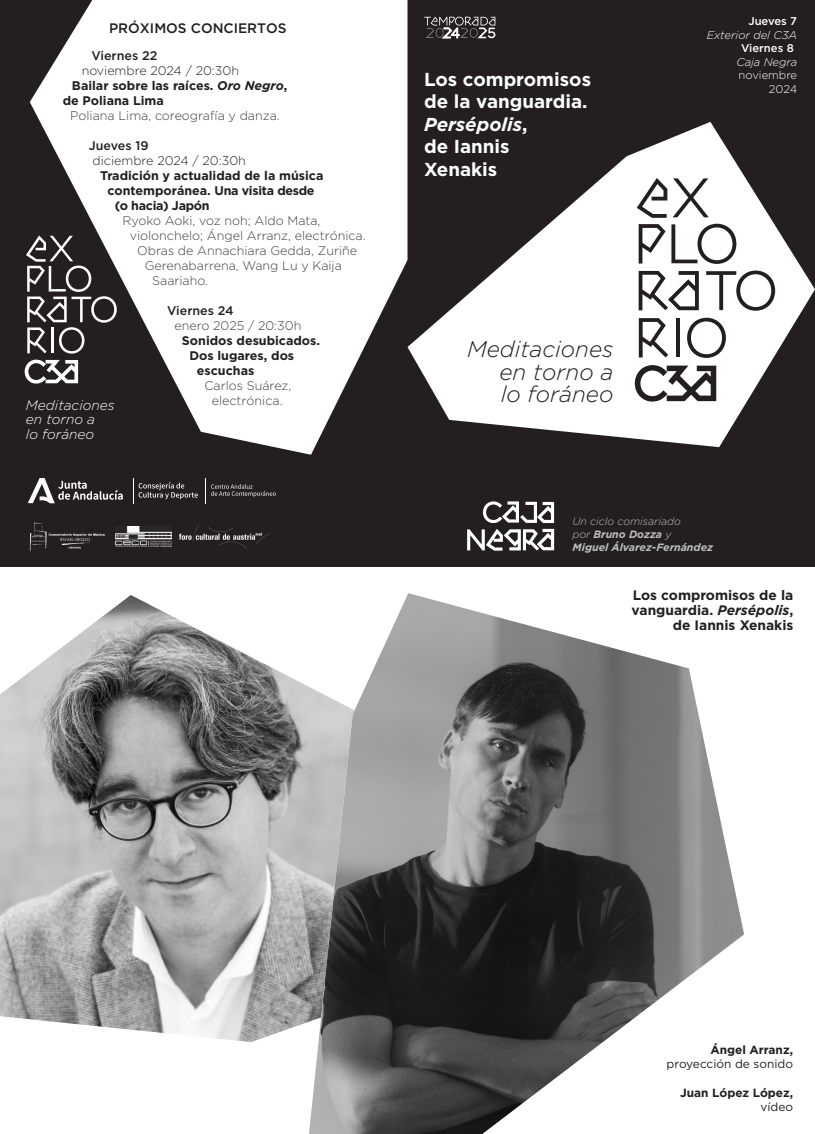
<style>
.page{position:relative;width:815px;height:1134px;background:#fff}
.page>*{position:absolute;margin:0;border:0;box-sizing:border-box;transform-origin:0 0}
.t1{font:italic 300 22.62px/22.2px "Gotham";color:#231f20;text-align:justify}
.t2{font:700 18.75px/22.5px "Gotham HTF";color:#fff}
.t3{font:700 13.75px/15px "Gotham HTF";color:#231f20;text-align:right}
.t4{font:italic 300 13.75px/14.6px "Gotham";color:#fff}
.t5{font:500 13.75px "Gotham";color:#231f20}
.t6{font:300 12.5px "Gotham HTF";color:#3e3e3f}
.t7{font:700 12.5px "Gotham HTF";color:#231f20}
.t8{font:300 12.5px "Gotham HTF";color:#231f20}
.t9{font:500 12.5px "Gotham HTF";color:#231f20}
.t10{font:700 12.5px "Gotham HTF";letter-spacing:-.025em;color:#231f20}
.t11{font:700 11.88px "Gotham HTF";color:#231f20}
.t12{font:11.88px "Gotham HTF";color:#231f20}
.t13{font:italic 300 11.25px "Gotham HTF";color:#fff}
.t14{font:500 11.25px "Gotham HTF";color:#fff}
.t15{font:300 11.25px "Gotham HTF";color:#fff}
.t16{font:italic 700 10.62px/12.8px "Gotham HTF";color:#bcbdc0}
.s1{font-style:italic}
.s2{font-weight:300}
</style>
<div class="page">
<img style="left:0;top:595px;width:309px;height:447px">
<img style="left:309px;top:593px;width:435px;height:541px">
<div style="left:0;top:0;width:815px;height:567px;background:#231f20"></div>
<svg style="left:407px;top:122px;width:408px;height:325px;fill:#fff"></svg>
<svg style="left:30px;top:0;width:377px;height:455px;fill:#fff"></svg>
<svg style="left:706px;top:271px;width:69px;height:40px"></svg>
<svg style="left:687px;top:318px;width:39px;height:40px"></svg>
<hr style="left:676px;top:318px;width:4px;height:39px;background:#231f20">
<svg style="left:637px;top:178px;width:30px;height:40px"></svg>
<svg style="left:639px;top:224px;width:97px;height:40px"></svg>
<svg style="left:639px;top:271px;width:60px;height:39px"></svg>
<svg style="left:639px;top:318px;width:29px;height:40px"></svg>
<svg style="left:673px;top:178px;width:36px;height:39px"></svg>
<svg style="left:635px;top:365px;width:81px;height:37px"></svg>
<svg style="left:26px;top:235px;width:91px;height:119px"></svg>
<svg style="left:25px;top:360px;width:53px;height:24px"></svg>
<svg style="left:424px;top:17px;width:71px;height:21px"></svg>
<svg style="left:483px;top:501px;width:71px;height:22px"></svg>
<svg style="left:467px;top:529px;width:87px;height:22px"></svg>
<svg style="left:133px;top:478px;width:65px;height:25px"></svg>
<svg style="left:28px;top:478px;width:95px;height:25px"></svg>
<svg style="left:211px;top:484px;width:65px;height:13px"></svg>
<img style="left:115px;top:526px;width:56px;height:20px">
<img style="left:179px;top:525px;width:91px;height:23px">
<img style="left:29px;top:522px;width:76px;height:29px">
<p class="t5" style="left:109px;top:20px;width:179px">PRÓXIMOS CONCIERTOS</p>
<p class="t14" style="left:748px;top:15px;width:50px">Jueves 7</p>
<p class="t13" style="left:707px;top:29px;width:92px">Exterior del C3A</p>
<p class="t14" style="left:741px;top:42px;width:54px">Viernes 8</p>
<p class="t13" style="left:736px;top:56px;width:62px">Caja Negra</p>
<p class="t15" style="left:739px;top:69px;width:60px">noviembre</p>
<p class="t15" style="left:769px;top:83px;width:30px">2024</p>
<p class="t9" style="left:91px;top:49px;width:68px">Viernes 22</p>
<p class="t8" style="left:82px;top:64px;width:159px">noviembre 2024 / 20:30h</p>
<p class="t7" style="left:72px;top:78px;width:217px">Bailar sobre las raíces. <span class="s1">Oro Negro</span>,</p>
<p class="t7" style="left:63px;top:93px;width:103px">de Poliana Lima</p>
<p class="t6" style="left:70px;top:109px;width:211px">Poliana Lima, coreografía y danza.</p>
<p class="t9" style="left:89px;top:139px;width:61px">Jueves 19</p>
<p class="t8" style="left:93px;top:154px;width:155px">diciembre 2024 / 20:30h</p>
<p class="t7" style="left:100px;top:168px;width:225px">Tradición y actualidad de la música</p>
<p class="t7" style="left:107px;top:183px;width:209px">contemporánea. Una visita desde</p>
<p class="t10" style="left:115px;top:198px;width:96px">(o hacia) Japón</p>
<p class="t6" style="left:122px;top:214px;width:200px">Ryoko Aoki, voz noh; Aldo Mata,</p>
<p class="t6" style="left:130px;top:229px;width:237px">violonchelo; Ángel Arranz, electrónica.</p>
<p class="t6" style="left:137px;top:244px;width:221px">Obras de Annachiara Gedda, Zuriñe</p>
<p class="t6" style="left:145px;top:259px;width:199px">Gerenabarrena, Wang Lu y Kaija</p>
<p class="t6" style="left:152px;top:274px;width:57px">Saariaho.</p>
<p class="t9" style="left:167px;top:304px;width:68px">Viernes 24</p>
<p class="t6" style="left:175px;top:319px;width:128px">enero 2025 / 20:30h</p>
<p class="t7" style="left:182px;top:333px;width:140px">Sonidos desubicados.</p>
<p class="t7" style="left:189px;top:348px;width:106px">Dos lugares, dos</p>
<p class="t7" style="left:197px;top:363px;width:59px">escuchas</p>
<p class="t6" style="left:204px;top:379px;width:88px">Carlos Suárez,</p>
<p class="t6" style="left:212px;top:394px;width:72px">electrónica.</p>
<p class="t2" style="left:424px;top:67px;width:169px">Los compromisos de la vanguardia.<br><span class="s1">Persépolis</span>,<br>de Iannis<br>Xenakis</p>
<p class="t1" style="left:499px;top:338px;width:116px;text-indent:-32px">Meditaciones en torno a lo foráneo</p>
<p class="t4" style="left:26px;top:397px;width:90px">Meditaciones en torno a<br>lo foráneo</p>
<p class="t16" style="left:573px;top:515px;width:142px"><span class="s2">Un ciclo comisariado<br>por</span> Bruno Dozza <span class="s2">y<br></span>Miguel Álvarez-Fernández</p>
<p class="t3" style="left:632px;top:587px;width:163px">Los compromisos de la vanguardia. <span class="s1">Persépolis</span>, de Iannis Xenakis</p>
<p class="t11" style="left:710px;top:1043px;width:84px">Ángel Arranz,</p>
<p class="t12" style="left:667px;top:1057px;width:128px">proyección de sonido</p>
<p class="t11" style="left:680px;top:1086px;width:115px">Juan López López,</p>
<p class="t12" style="left:760px;top:1100px;width:34px">vídeo</p>
</div>
